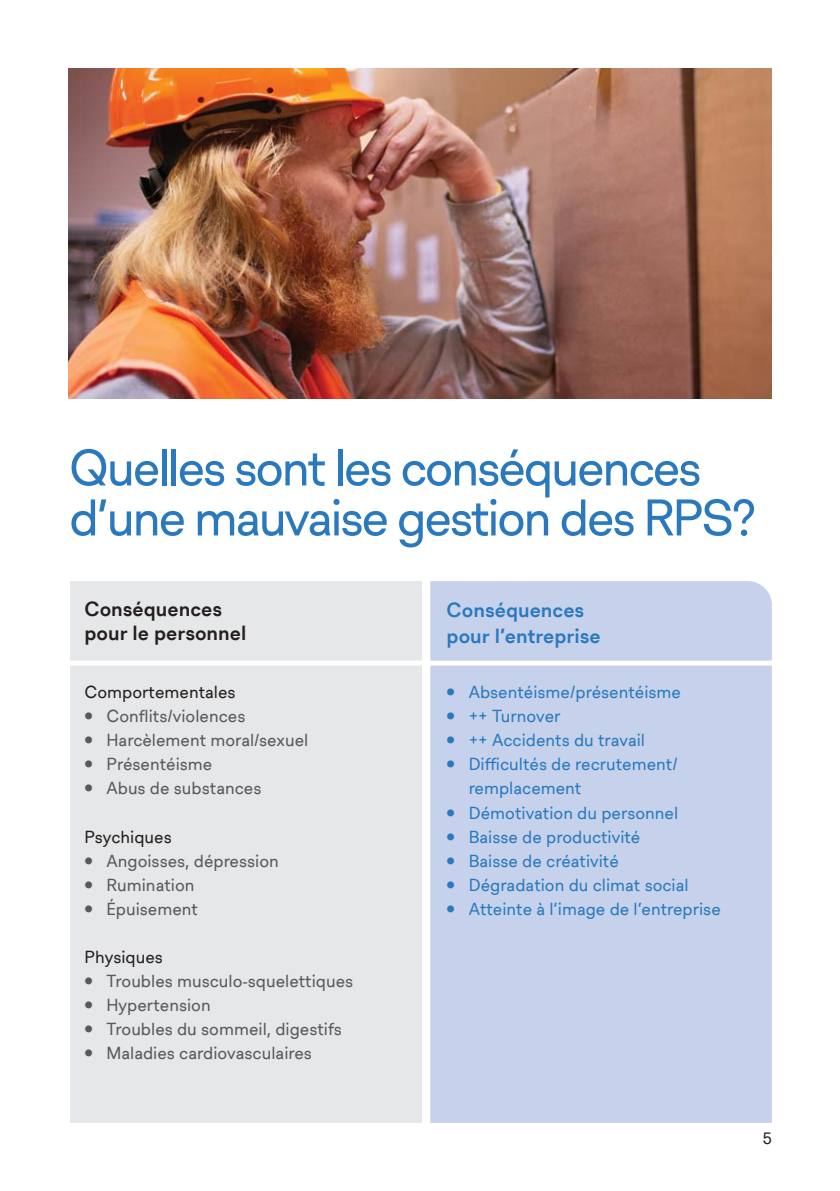
<style>
.page{position:relative;width:840px;height:1191px;background:#fff}
.page>*{position:absolute;margin:0;border:0;box-sizing:border-box;transform-origin:0 0}
.t1{font:50px/50px "Lausanne";letter-spacing:-.05em;color:#2a79be}
.t2{font:700 20px/26px "Lausanne";color:#2a79be}
.t3{font:700 20px/24px "Lausanne";color:#231f20}
.t4{font:17px/24px "Lausanne";color:#2a79be}
.t5{font:17px "Lausanne";color:#58595b}
.t6{font:17px "Lausanne";color:#231f20}
.t7{font:16px "Lausanne";color:#231f20}
</style>
<div class="page">
<img style="left:68px;top:68px;width:703px;height:331px">
<div style="left:70px;top:581px;width:351px;height:542px;background:#e6e7e8"></div>
<div style="left:430px;top:581px;width:341px;height:542px;background:#c6d2eb"></div>
<div style="left:52px;top:660px;width:747px;height:5px;background:#fff"></div>
<h1 class="t1" style="left:69px;top:445px;width:688px">Quelles sont les conséquences d’une mauvaise gestion des RPS?</h1>
<p class="t3" style="left:84px;top:598px;width:163px">Conséquences pour le personnel</p>
<p class="t2" style="left:446px;top:598px;width:155px">Conséquences pour l’entreprise</p>
<p class="t6" style="left:84px;top:680px;width:153px">Comportementales</p>
<p class="t5" style="left:84px;top:704px;width:162px">• Conflits/violences</p>
<p class="t5" style="left:84px;top:728px;width:225px">• Harcèlement moral/sexuel</p>
<p class="t5" style="left:84px;top:752px;width:129px">• Présentéisme</p>
<p class="t5" style="left:84px;top:776px;width:178px">• Abus de substances</p>
<p class="t6" style="left:84px;top:824px;width:89px">Psychiques</p>
<p class="t5" style="left:84px;top:848px;width:196px">• Angoisses, dépression</p>
<p class="t5" style="left:84px;top:872px;width:111px">• Rumination</p>
<p class="t5" style="left:84px;top:896px;width:115px">• Épuisement</p>
<p class="t6" style="left:84px;top:944px;width:80px">Physiques</p>
<p class="t5" style="left:84px;top:968px;width:270px">• Troubles musculo-squelettiques</p>
<p class="t5" style="left:84px;top:992px;width:128px">• Hypertension</p>
<p class="t5" style="left:84px;top:1016px;width:259px">• Troubles du sommeil, digestifs</p>
<p class="t5" style="left:84px;top:1040px;width:229px">• Maladies cardiovasculaires</p>
<p class="t4" style="left:446px;top:681px;width:236px">• Absentéisme/présentéisme</p>
<p class="t4" style="left:446px;top:705px;width:115px">• ++ Turnover</p>
<p class="t4" style="left:446px;top:729px;width:200px">• ++ Accidents du travail</p>
<p class="t4" style="left:468px;top:753px;width:210px;text-indent:-22px">• Difficultés de recrutement/ remplacement</p>
<p class="t4" style="left:446px;top:801px;width:233px">• Démotivation du personnel</p>
<p class="t4" style="left:446px;top:825px;width:195px">• Baisse de productivité</p>
<p class="t4" style="left:446px;top:849px;width:174px">• Baisse de créativité</p>
<p class="t4" style="left:446px;top:873px;width:243px">• Dégradation du climat social</p>
<p class="t4" style="left:446px;top:897px;width:275px">• Atteinte à l’image de l’entreprise</p>
<p class="t7" style="left:762px;top:1127px;width:11px">5</p>
</div>
